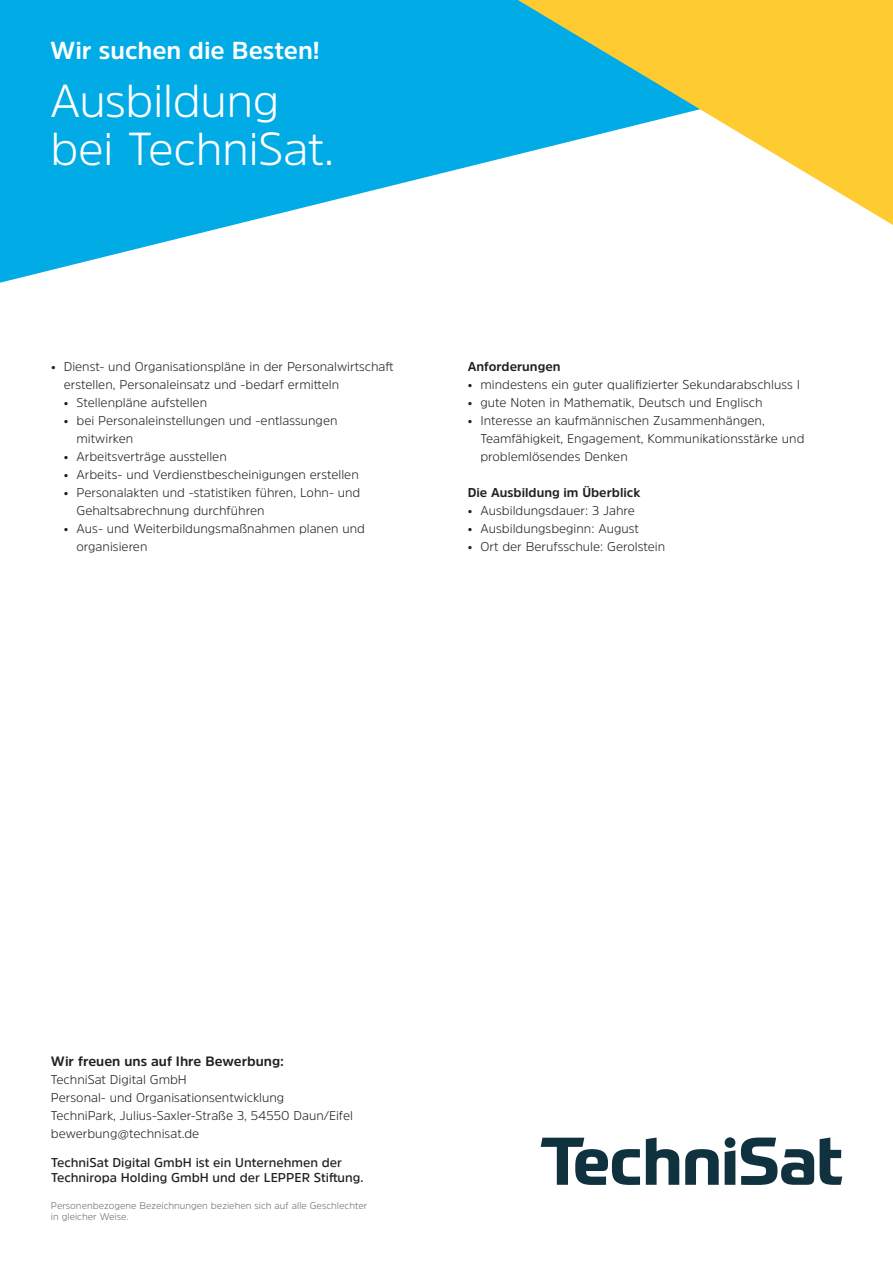
<style>
.page{position:relative;width:893px;height:1263px;background:#fff}
.page>*{position:absolute;margin:0;border:0;box-sizing:border-box;transform-origin:0 0}
.t1{font:300 46.2px/48.9px "Amsi Pro";letter-spacing:-.015em;color:#fff}
.t2{font:700 24.45px "Amsi Pro";letter-spacing:-.005em;color:#fff}
.t3{font:700 13.5px "Amsi Pro";color:#231f20}
.t4{font:300 12.75px/18px "Amsi Pro";color:#231f20}
.t5{font:600 12.75px/15.3px "Amsi Pro";color:#231f20}
.t6{font:700 12.75px "Amsi Pro";color:#231f20}
.t7{font:300 9.75px/11.7px "Amsi Pro";color:#6c6d70}
</style>
<div class="page">
<svg style="left:0;top:0;width:518px;height:283px;fill:#00abe6"></svg>
<svg style="left:646px;top:1137px;width:33px;height:48px"></svg>
<svg style="left:685px;top:1149px;width:34px;height:36px"></svg>
<svg style="left:741px;top:1137px;width:73px;height:48px"></svg>
<svg style="left:820px;top:1137px;width:22px;height:48px"></svg>
<div style="left:725px;top:1137px;width:10px;height:11px;background:#10323f;border-radius:50%"></div>
<svg style="left:725px;top:1150px;width:10px;height:35px"></svg>
<svg style="left:541px;top:1138px;width:99px;height:47px"></svg>
<svg style="left:518px;top:0;width:375px;height:225px"></svg>
<h2 class="t2" style="left:50px;top:33px;width:272px">Wir suchen die Besten!</h2>
<h1 class="t1" style="left:50px;top:75px;width:286px">Ausbildung bei TechniSat.</h1>
<p class="t4" style="left:64px;top:357px;width:331px;text-indent:-13px">• Dienst- und Organisationspläne in der Personalwirtschaft erstellen, Personaleinsatz und -bedarf ermitteln</p>
<p class="t4" style="left:64px;top:393px;width:145px">• Stellenpläne aufstellen</p>
<p class="t4" style="left:77px;top:411px;width:262px;text-indent:-13px">• bei Personaleinstellungen und -entlassungen mitwirken</p>
<p class="t4" style="left:64px;top:447px;width:165px">• Arbeitsverträge ausstellen</p>
<p class="t4" style="left:64px;top:465px;width:297px">• Arbeits- und Verdienstbescheinigungen erstellen</p>
<p class="t4" style="left:77px;top:483px;width:285px;text-indent:-13px">• Personalakten und -statistiken führen, Lohn- und<br>Gehaltsabrechnung durchführen</p>
<p class="t4" style="left:77px;top:519px;width:290px;text-indent:-13px">• Aus- und Weiterbildungsmaßnahmen planen und organisieren</p>
<p class="t6" style="left:468px;top:358px;width:94px">Anforderungen</p>
<p class="t4" style="left:468px;top:375px;width:334px">• mindestens ein guter qualifizierter Sekundarabschluss I</p>
<p class="t4" style="left:468px;top:393px;width:296px">• gute Noten in Mathematik, Deutsch und Englisch</p>
<p class="t4" style="left:480px;top:411px;width:325px;text-indent:-13px">• Interesse an kaufmännischen Zusammenhängen,<br>Teamfähigkeit, Engagement, Kommunikationsstärke und problemlösendes Denken</p>
<p class="t6" style="left:468px;top:484px;width:174px">Die Ausbildung im Überblick</p>
<p class="t4" style="left:468px;top:501px;width:169px">• Ausbildungsdauer: 3 Jahre</p>
<p class="t4" style="left:468px;top:519px;width:173px">• Ausbildungsbeginn: August</p>
<p class="t4" style="left:468px;top:537px;width:199px">• Ort der Berufsschule: Gerolstein</p>
<p class="t3" style="left:51px;top:1052px;width:235px">Wir freuen uns auf Ihre Bewerbung:</p>
<p class="t4" style="left:51px;top:1070px;width:304px">TechniSat Digital GmbH<br>Personal- und Organisationsentwicklung<br>TechniPark, Julius-Saxler-Straße 3, 54550 Daun/Eifel bewerbung@technisat.de</p>
<p class="t5" style="left:51px;top:1154px;width:314px">TechniSat Digital GmbH ist ein Unternehmen der<br>Techniropa Holding GmbH und der LEPPER Stiftung.</p>
<p class="t7" style="left:51px;top:1199px;width:318px">Personenbezogene Bezeichnungen beziehen sich auf alle Geschlechter in gleicher Weise.</p>
</div>
